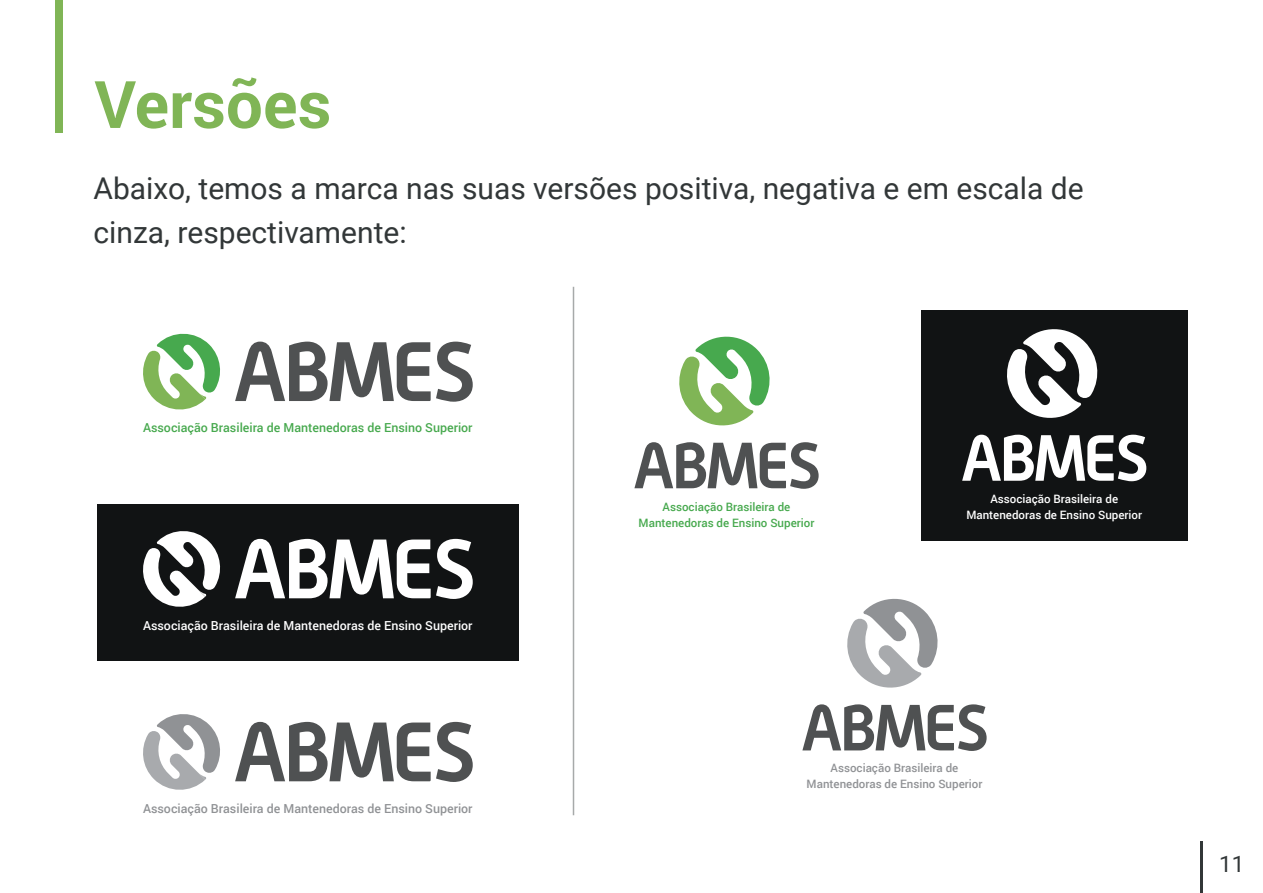
<style>
.page{position:relative;width:1263px;height:893px;background:#fff}
.page>*{position:absolute;margin:0;border:0;box-sizing:border-box;transform-origin:0 0}
.t1{font:700 65.55px "Roboto";color:#80b556}
.t2{font:30px/43.5px "Roboto";color:#323738}
.t3{font:22.5px "Roboto";color:#323738}
.t4{font:500 12.45px "Roboto";color:#47a94e}
.t5{font:500 12.45px "Roboto";color:#fff}
.t6{font:500 12.45px "Roboto";color:#909295}
.t7{font:500 11.55px/16px "Roboto";color:#47a94e;text-align:center}
.t8{font:500 11.55px/16px "Roboto";color:#fff;text-align:center}
.t9{font:500 11.55px/16px "Roboto";color:#909295;text-align:center}
</style>
<div class="page">
<svg style="left:143px;top:333px;width:77px;height:77px"></svg>
<svg style="left:235px;top:342px;width:238px;height:60px"></svg>
<svg style="left:679px;top:336px;width:91px;height:90px"></svg>
<svg style="left:634px;top:442px;width:185px;height:47px"></svg>
<div style="left:97px;top:504px;width:422px;height:157px;background:#111314"></div>
<svg style="left:143px;top:531px;width:78px;height:76px"></svg>
<svg style="left:235px;top:539px;width:238px;height:60px"></svg>
<div style="left:921px;top:310px;width:266px;height:231px;background:#111314"></div>
<svg style="left:1007px;top:329px;width:91px;height:89px"></svg>
<svg style="left:962px;top:435px;width:184px;height:46px"></svg>
<svg style="left:143px;top:714px;width:77px;height:76px"></svg>
<svg style="left:235px;top:722px;width:238px;height:60px"></svg>
<svg style="left:847px;top:598px;width:91px;height:90px"></svg>
<svg style="left:802px;top:704px;width:184px;height:47px"></svg>
<hr style="left:573px;top:287px;width:1px;height:528px;background:#a7aaaa">
<div style="left:55px;top:0;width:8px;height:132px;background:#80b556"></div>
<hr style="left:1201px;top:841px;width:2px;height:52px;background:#323738">
<h1 class="t1" style="left:94px;top:58px;width:238px">Versões</h1>
<p class="t2" style="left:94px;top:166px;width:992px">Abaixo, temos a marca nas suas versões positiva, negativa e em escala de cinza, respectivamente:</p>
<p class="t4" style="left:143px;top:419px;width:331px">Associação Brasileira de Mantenedoras de Ensino Superior</p>
<p class="t5" style="left:143px;top:616px;width:331px">Associação Brasileira de Mantenedoras de Ensino Superior</p>
<p class="t6" style="left:143px;top:799px;width:331px">Associação Brasileira de Mantenedoras de Ensino Superior</p>
<p class="t7" style="left:639px;top:498px;width:177px">Associação Brasileira de<br>Mantenedoras de Ensino Superior</p>
<p class="t8" style="left:966px;top:491px;width:177px">Associação Brasileira de<br>Mantenedoras de Ensino Superior</p>
<p class="t9" style="left:807px;top:760px;width:177px">Associação Brasileira de<br>Mantenedoras de Ensino Superior</p>
<p class="t3" style="left:1219px;top:848px;width:27px">11</p>
</div>
